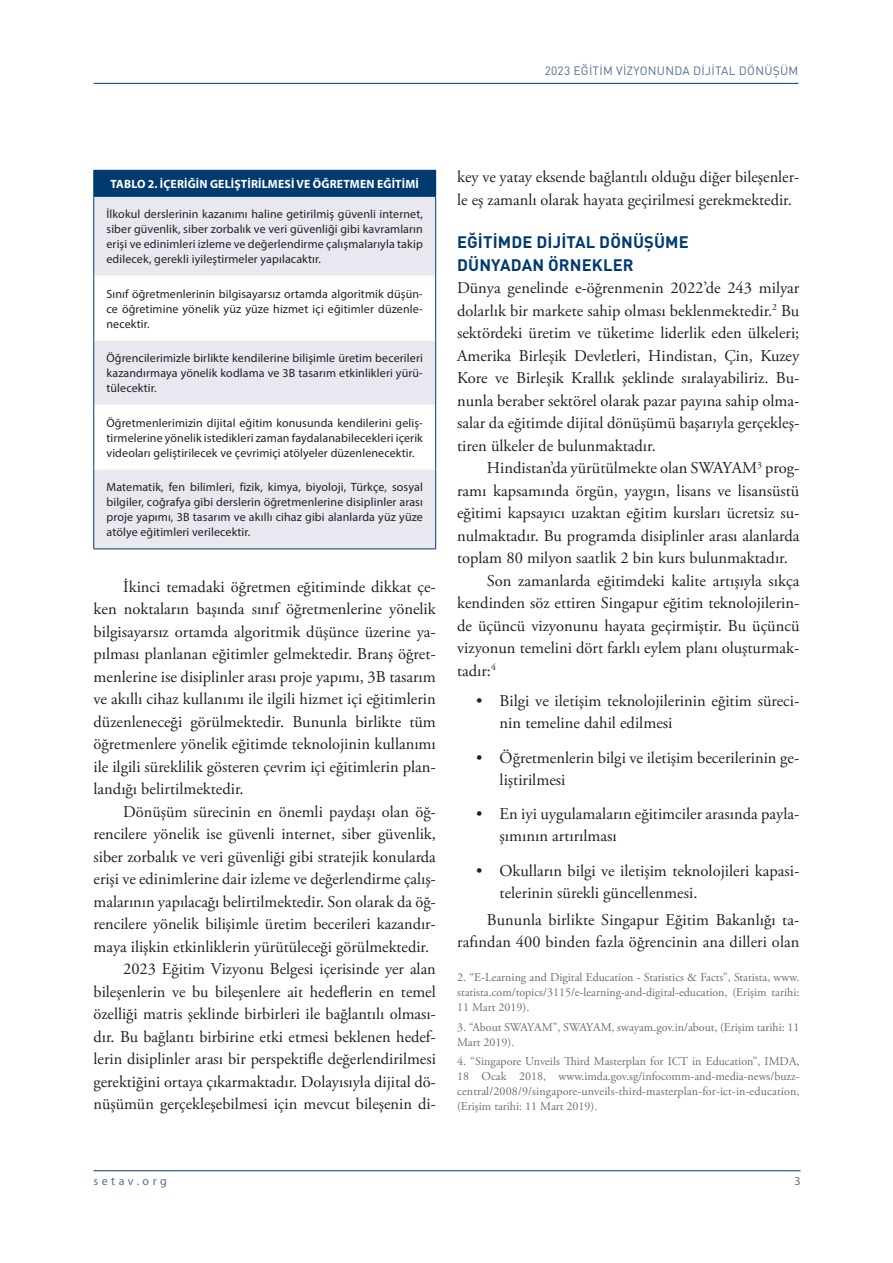
<style>
.page{position:relative;width:893px;height:1263px;background:#fff}
.page>*{position:absolute;margin:0;border:0;box-sizing:border-box;transform-origin:0 0}
.t1{font:16.5px/22.5px "Adobe Garamond Pro";color:#231f20;text-align:justify}
.baslik1{font:700 16.5px/22.5px "DIN Pro";letter-spacing:.01em;color:#003b70}
.tablo_metni{font:12px/15px "Myriad Pro";letter-spacing:.01em;color:#231f20;text-align:justify}
.dipnot_metni{font:12px/15px "Adobe Garamond Pro";color:#6c6d70;text-align:justify}
.t2{font:700 12px "Myriad Pro";letter-spacing:.015em;color:#fff}
.t3{font:12px "DIN Pro";letter-spacing:.02em;color:#517099}
.t4{font:12px "Myriad Pro";letter-spacing:.29em;color:#517099}
</style>
<div class="page">
<hr style="left:94px;top:1170px;width:706px;height:1px;background:#003b70">
<hr style="left:94px;top:83px;width:704px;height:1px;background:#003b70">
<div style="left:94px;top:170px;width:342px;height:26px;background:#003b70"></div>
<div style="left:94px;top:197px;width:341px;height:352px;background:#e8e9f0"></div>
<svg style="left:94px;top:276px;width:341px;height:193px"></svg>
<hr style="left:94px;top:196px;width:342px;height:1px;background:#003b70">
<svg style="left:93px;top:170px;width:1px;height:26px"></svg>
<hr style="left:93px;top:196px;width:1px;height:80px;background:#003b70">
<hr style="left:435px;top:196px;width:1px;height:80px;background:#003b70">
<hr style="left:93px;top:276px;width:1px;height:64px;background:#003b70">
<hr style="left:435px;top:276px;width:1px;height:64px;background:#003b70">
<hr style="left:93px;top:340px;width:1px;height:65px;background:#003b70">
<hr style="left:435px;top:340px;width:1px;height:65px;background:#003b70">
<hr style="left:93px;top:405px;width:1px;height:64px;background:#003b70">
<hr style="left:435px;top:405px;width:1px;height:64px;background:#003b70">
<hr style="left:93px;top:469px;width:1px;height:80px;background:#003b70">
<hr style="left:435px;top:469px;width:1px;height:80px;background:#003b70">
<hr style="left:94px;top:549px;width:342px;height:1px;background:#003b70">
<p class="t3" style="left:545px;top:63px;width:255px">2023 EĞİTİM VİZYONUNDA DİJİTAL DÖNÜŞÜM</p>
<p class="t2" style="left:110px;top:176px;width:310px">TABLO 2. İÇERİĞİN GELİŞTİRİLMESİ VE ÖĞRETMEN EĞİTİMİ</p>
<p class="tablo_metni" style="left:106px;top:206px;width:318px">İlkokul derslerinin kazanımı haline getirilmiş güvenli internet, siber güvenlik, siber zorbalık ve veri güvenliği gibi kavramların erişi ve edinimleri izleme ve değerlendirme çalışmalarıyla takip edilecek, gerekli iyileştirmeler yapılacaktır.</p>
<p class="tablo_metni" style="left:106px;top:286px;width:318px">Sınıf öğretmenlerinin bilgisayarsız ortamda algoritmik düşün&shy;ce öğretimine yönelik yüz yüze hizmet içi eğitimler düzenle&shy;necektir.</p>
<p class="tablo_metni" style="left:106px;top:350px;width:318px">Öğrencilerimizle birlikte kendilerine bilişimle üretim becerileri kazandırmaya yönelik kodlama ve 3B tasarım etkinlikleri yürü&shy;tülecektir.</p>
<p class="tablo_metni" style="left:106px;top:415px;width:318px">Öğretmenlerimizin dijital eğitim konusunda kendilerini geliş&shy;tirmelerine yönelik istedikleri zaman faydalanabilecekleri içerik videoları geliştirilecek ve çevrimiçi atölyeler düzenlenecektir.</p>
<p class="tablo_metni" style="left:106px;top:479px;width:318px">Matematik, fen bilimleri, fizik, kimya, biyoloji, Türkçe, sosyal bilgiler, coğrafya gibi derslerin öğretmenlerine disiplinler arası proje yapımı, 3B tasarım ve akıllı cihaz gibi alanlarda yüz yüze atölye eğitimleri verilecektir.</p>
<p class="t1" style="left:94px;top:576px;width:344px;text-indent:30px">İkinci temadaki öğretmen eğitiminde dikkat çe&shy;ken noktaların başında sınıf öğretmenlerine yönelik bilgisayarsız ortamda algoritmik düşünce üzerine ya&shy;pılması planlanan eğitimler gelmektedir. Branş öğret&shy;menlerine ise disiplinler arası proje yapımı, 3B tasarım ve akıllı cihaz kullanımı ile ilgili hizmet içi eğitimlerin düzenleneceği görülmektedir. Bununla birlikte tüm öğretmenlere yönelik eğitimde teknolojinin kullanımı ile ilgili süreklilik gösteren çevrim içi eğitimlerin plan&shy;landığı belirtilmektedir.</p>
<p class="t1" style="left:94px;top:801px;width:344px;text-indent:30px">Dönüşüm sürecinin en önemli paydaşı olan öğ&shy;rencilere yönelik ise güvenli internet, siber güvenlik, siber zorbalık ve veri güvenliği gibi stratejik konularda erişi ve edinimlerine dair izleme ve değerlendirme çalış&shy;malarının yapılacağı belirtilmektedir. Son olarak da öğ&shy;rencilere yönelik bilişimle üretim becerileri kazandır&shy;maya ilişkin etkinliklerin yürütüleceği görülmektedir.</p>
<p class="t1" style="left:94px;top:958px;width:344px;text-indent:30px">2023 Eğitim Vizyonu Belgesi içerisinde yer alan bileşenlerin ve bu bileşenlere ait hedeflerin en temel özelliği matris şeklinde birbirleri ile bağlantılı olması&shy;dır. Bu bağlantı birbirine etki etmesi beklenen hedef&shy;lerin disiplinler arası bir perspektifle değerlendirilmesi gerektiğini ortaya çıkarmaktadır. Dolayısıyla dijital dö&shy;nüşümün gerçekleşebilmesi için mevcut bileşenin di-</p>
<p class="t1" style="left:457px;top:166px;width:344px">key ve yatay eksende bağlantılı olduğu diğer bileşenler&shy;le eş zamanlı olarak hayata geçirilmesi gerekmektedir.</p>
<p class="baslik1" style="left:457px;top:230px;width:233px">EĞITIMDE DIJITAL DÖNÜŞÜME<br>DÜNYADAN ÖRNEKLER</p>
<p class="t1" style="left:457px;top:277px;width:344px">Dünya genelinde e-öğrenmenin 2022’de 243 milyar dolarlık bir markete sahip olması beklenmektedir.<sup>2</sup> Bu sektördeki üretim ve tüketime liderlik eden ülkeleri; Amerika Birleşik Devletleri, Hindistan, Çin, Kuzey Kore ve Birleşik Krallık şeklinde sıralayabiliriz. Bu&shy;nunla beraber sektörel olarak pazar payına sahip olma&shy;salar da eğitimde dijital dönüşümü başarıyla gerçekleş&shy;tiren ülkeler de bulunmaktadır.</p>
<p class="t1" style="left:457px;top:457px;width:344px;text-indent:30px">Hindistan’da yürütülmekte olan SWAYAM<sup>3</sup> prog&shy;ramı kapsamında örgün, yaygın, lisans ve lisansüstü eğitimi kapsayıcı uzaktan eğitim kursları ücretsiz su&shy;nulmaktadır. Bu programda disiplinler arası alanlarda toplam 80 milyon saatlik 2 bin kurs bulunmaktadır.</p>
<p class="t1" style="left:457px;top:570px;width:344px;text-indent:30px">Son zamanlarda eğitimdeki kalite artışıyla sıkça kendinden söz ettiren Singapur eğitim teknolojilerin&shy;de üçüncü vizyonunu hayata geçirmiştir. Bu üçüncü vizyonun temelini dört farklı eylem planı oluşturmak&shy;tadır:<sup>4</sup></p>
<p class="t1" style="left:500px;top:691px;width:301px;line-height:21.9px;text-indent:-23px">• Bilgi ve iletişim teknolojilerinin eğitim süreci&shy;nin temeline dahil edilmesi</p>
<p class="t1" style="left:500px;top:747px;width:301px;line-height:21.9px;text-indent:-23px">• Öğretmenlerin bilgi ve iletişim becerilerinin ge&shy;liştirilmesi</p>
<p class="t1" style="left:500px;top:804px;width:301px;line-height:21.9px;text-indent:-23px">• En iyi uygulamaların eğitimciler arasında payla&shy;şımının artırılması</p>
<p class="t1" style="left:500px;top:860px;width:301px;line-height:21.9px;text-indent:-23px">• Okulların bilgi ve iletişim teknolojileri kapasi&shy;telerinin sürekli güncellenmesi.</p>
<p class="t1" style="left:457px;top:909px;width:344px;text-align:right">Bununla birlikte Singapur Eğitim Bakanlığı ta&shy;rafından 400 binden fazla öğrencinin ana dilleri olan</p>
<p class="dipnot_metni" style="left:457px;top:970px;width:344px">2. “E-Learning and Digital Education - Statistics &amp; Facts”, Statista, www. statista.com/topics/3115/e-learning-and-digital-education, (Erişim tarihi:<br>11 Mart 2019).</p>
<p class="dipnot_metni" style="left:457px;top:1020px;width:344px">3. “About SWAYAM”, SWAYAM, swayam.gov.in/about, (Erişim tarihi: 11<br>Mart 2019).</p>
<p class="dipnot_metni" style="left:457px;top:1054px;width:344px">4. “Singapore Unveils Third Masterplan for ICT in Education”, IMDA, 18 Ocak 2018, www.imda.gov.sg/infocomm-and-media-news/buzz&shy;central/2008/9/singapore-unveils-third-masterplan-for-ict-in-education, (Erişim tarihi: 11 Mart 2019).</p>
<p class="t4" style="left:94px;top:1173px;width:75px">setav.org</p>
<p class="t4" style="left:794px;top:1173px;width:8px">3</p>
</div>
